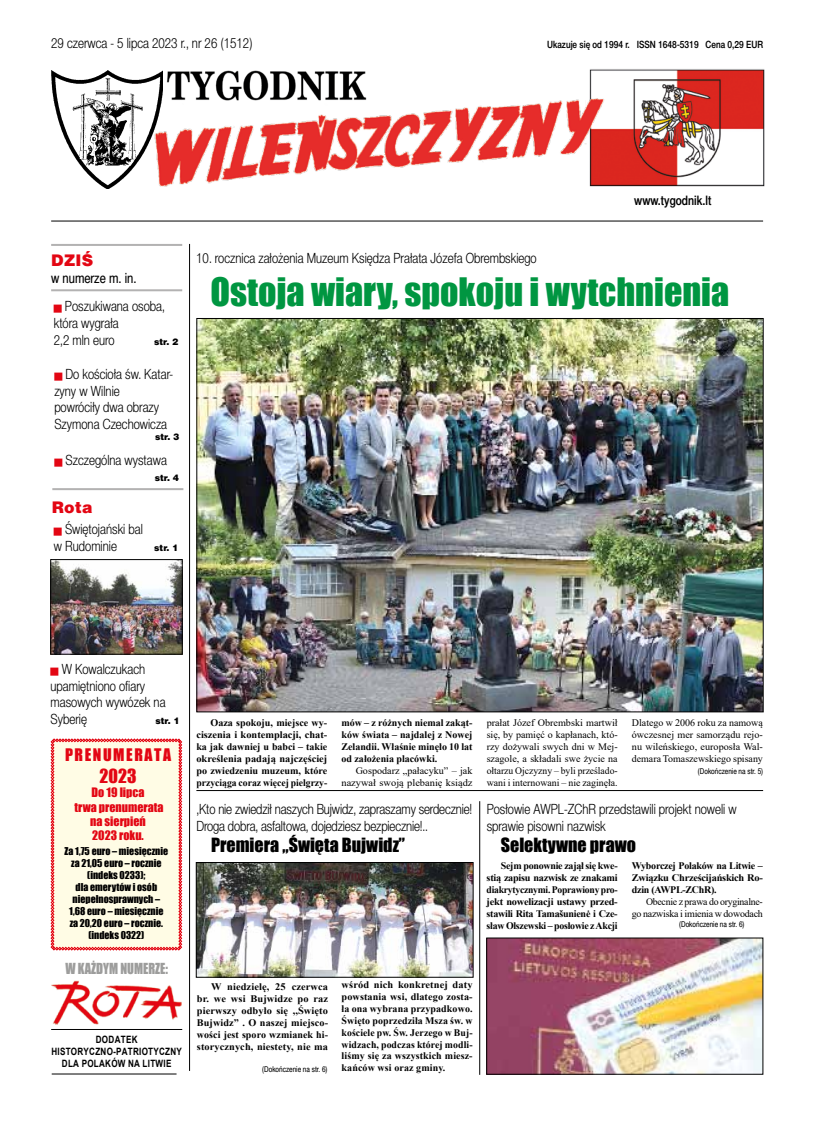
<style>
.page{position:relative;width:814px;height:1126px;background:#fff}
.page>*{position:absolute;margin:0;border:0;box-sizing:border-box;transform-origin:0 0}
.t1{font:36px "Impact";color:#009641}
.t2{font:18px "Impact";color:#000}
.t3{font:17.9px "Impact";color:#e30613}
.t4{font:16px "Switzer EFN Black";letter-spacing:.02em;color:#e30613}
.t5{font:15.9px "Impact";letter-spacing:.1em;color:#e30613}
.t6{font:14px/16.8px "Switzer Cnd EFN Light";color:#000}
.t7{font:14px "Impact";color:#9d9d9c;scale:.9 1}
.t8{font:14px "Switzer Cnd EFN";color:#000}
.t9{font:13px "Switzer Cnd EFN Medium";color:#000}
.t10{font:12px/14.4px "Impact";color:#e30613;text-align:center}
.t11{font:700 10.1px/12.1px "Arial";letter-spacing:.035em;color:#000;text-align:center;scale:.8 1}
.t12{font:700 10px/11.9px "Times New Roman";color:#000;text-align:justify}
.t13{font:700 10px/11.9px "Times New Roman";color:#000;text-align:justify;scale:1.04 1}
.t14{font:10px/11.9px "Times New Roman";color:#000;text-align:justify}
.t15{font:10px/11.9px "Times New Roman";letter-spacing:-.025em;color:#000;text-align:right}
.t16{font:10px "Switzer Cnd EFN Medium";color:#000}
.t17{font:9.9px/11.9px "Impact";color:#000;text-align:center}
.t18{font:9px "Switzer EFN Black";color:#000}
.t19{font:8px "Switzer Cnd EFN";color:#000}
</style>
<div class="page">
<img style="left:589px;top:69px;width:176px;height:118px">
<hr style="left:189px;top:244px;width:1px;height:826px;background:#000">
<img style="left:52px;top:980px;width:130px;height:44px">
<hr style="left:51px;top:1029px;width:131px;height:1px;background:#000">
<hr style="left:52px;top:1073px;width:124px;height:1px;background:#000">
<hr style="left:51px;top:220px;width:712px;height:1px;background:#000">
<img style="left:51px;top:70px;width:112px;height:119px">
<img style="left:166px;top:70px;width:200px;height:21px">
<img style="left:138px;top:91px;width:471px;height:98px">
<hr style="left:196px;top:790px;width:567px;height:1px;background:#000">
<hr style="left:479px;top:801px;width:1px;height:273px;background:#000">
<hr style="left:52px;top:488px;width:131px;height:2px;background:#b3b2b2">
<hr style="left:51px;top:244px;width:131px;height:2px;background:#b3b2b2">
<hr style="left:51px;top:289px;width:131px;height:2px;background:#b3b2b2">
<svg style="left:51px;top:738px;width:131px;height:212px"></svg>
<img style="left:488px;top:939px;width:273px;height:133px">
<img style="left:198px;top:864px;width:273px;height:111px">
<div style="left:196px;top:862px;width:277px;height:115px;border:1px solid #000"></div>
<img style="left:199px;top:320px;width:562px;height:390px">
<img style="left:53px;top:561px;width:127px;height:91px">
<div style="left:51px;top:559px;width:131px;height:95px;border:1px solid #000"></div>
<h3 class="t6" style="left:51px;top:35px;width:203px">29 czerwca - 5 lipca 2023 r., nr 26 (1512)</h3>
<p class="t16" style="left:547px;top:39px;width:217px">Ukazuje się od 1994 r. ISSN 1648-5319 Cena 0,29 EUR</p>
<h3 class="t4" style="left:51px;top:251px;width:44px">dziŚ</h3>
<h3 class="t8" style="left:51px;top:270px;width:87px">w numerze m. in.</h3>
<h3 class="t6" style="left:54px;top:298px;width:112px;text-indent:11px">Poszukiwana osoba, która wygrała<br>2,2 mln euro</h3>
<p class="t18" style="left:154px;top:336px;width:26px">str. 2</p>
<h3 class="t6" style="left:54px;top:365px;width:120px;text-indent:11px">Do kościoła św. Katar&shy;zyny w Wilnie<br>powróciły dwa obrazy<br>Szymona Czechowicza</h3>
<p class="t18" style="left:155px;top:431px;width:26px">str. 3</p>
<h3 class="t6" style="left:65px;top:451px;width:103px">Szczególna wystawa</h3>
<p class="t18" style="left:155px;top:472px;width:26px">str. 4</p>
<h3 class="t4" style="left:52px;top:497px;width:42px">Rota</h3>
<h3 class="t6" style="left:54px;top:521px;width:90px;text-indent:11px">Świętojański bal w Rudominie</h3>
<p class="t18" style="left:154px;top:542px;width:26px">str. 1</p>
<h3 class="t9" style="left:634px;top:193px;width:79px">www.tygodnik.lt</h3>
<h3 class="t6" style="left:196px;top:249px;width:342px">10. rocznica założenia Muzeum Księdza Prałata Józefa Obrembskiego</h3>
<h1 class="t1" style="left:210px;top:264px;width:520px">Ostoja wiary, spokoju i wytchnienia</h1>
<h3 class="t6" style="left:51px;top:660px;width:116px;text-indent:11px">W Kowalczukach upamiętniono ofiary masowych wywózek na<br>Syberię</h3>
<p class="t18" style="left:155px;top:715px;width:26px">str. 1</p>
<p class="t12" style="left:196px;top:716px;width:132px;text-indent:14px">Oaza spokoju, miejsce wy&shy;ciszenia i kontemplacji, chat&shy;ka jak dawniej u babci – takie określenia padają najczęściej po zwiedzeniu muzeum, które przyciąga coraz więcej pielgrzy-</p>
<p class="t12" style="left:341px;top:716px;width:132px">mów – z różnych niemal zakąt&shy;ków świata – najdalej z Nowej Zelandii. Właśnie minęło 10 lat od założenia placówki.</p>
<p class="t14" style="left:486px;top:716px;width:133px">prałat Józef Obrembski martwił się, by pamięć o kapłanach, któ&shy;rzy dożywali swych dni w Mej&shy;szagole, a składali swe życie na ołtarzu Ojczyzny – byli prześlado&shy;wani i internowani – nie zaginęła.</p>
<p class="t14" style="left:632px;top:716px;width:132px">Dlatego w 2006 roku za namową ówczesnej mer samorządu rejo&shy;nu wileńskiego, europosła Wal&shy;demara Tomaszewskiego spisany</p>
<h3 class="t5" style="left:65px;top:742px;width:108px">Prenumerata</h3>
<h3 class="t3" style="left:100px;top:761px;width:38px">2023</h3>
<p class="t10" style="left:75px;top:785px;width:90px">Do 19 lipca<br>trwa prenumerata na sierpień<br>2023 roku.</p>
<p class="t14" style="left:341px;top:764px;width:132px;text-align:right">Gospodarz „pałacyku” – jak nazywał swoją plebanię ksiądz</p>
<p class="t19" style="left:698px;top:766px;width:67px">(Dokończenie na str. 5)</p>
<h3 class="t6" style="left:486px;top:801px;width:251px">Posłowie AWPL-ZChR przedstawili projekt noweli w sprawie pisowni nazwisk</h3>
<h3 class="t6" style="left:196px;top:801px;width:277px">,Kto nie zwiedził naszych Bujwidz, zapraszamy serdecznie!<br>Droga dobra, asfaltowa, dojedziesz bezpiecznie!..</h3>
<h2 class="t2" style="left:211px;top:830px;width:196px">Premiera „Święta Bujwidz”</h2>
<p class="t17" style="left:65px;top:845px;width:105px">Za 1,75 euro – miesięcznie</p>
<h2 class="t2" style="left:501px;top:830px;width:137px">Selektywne prawo</h2>
<p class="t17" style="left:69px;top:857px;width:96px">za 21,05 euro – rocznie (indeks 0233);<br>dla emerytów i osób niepełnosprawnych –<br>1,68 euro – miesięcznie za 20,20 euro – rocznie. (indeks 0322)</p>
<p class="t12" style="left:486px;top:859px;width:133px;text-indent:14px">Sejm ponownie zajął się kwe&shy;stią zapisu nazwisk ze znakami diakrytycznymi. Poprawiony pro&shy;jekt nowelizacji ustawy przed&shy;stawili Rita Tamašunienė i Cze&shy;sław Olszewski – posłowie z Akcji</p>
<p class="t12" style="left:632px;top:859px;width:132px">Wyborczej Polaków na Litwie – Związku Chrześcijańskich Ro&shy;dzin (AWPL-ZChR).</p>
<p class="t15" style="left:632px;top:895px;width:133px">Obecnie z prawa do oryginalne-<br>go nazwiska i imienia w dowodach</p>
<p class="t19" style="left:679px;top:919px;width:67px">(Dokończenie na str. 6)</p>
<h3 class="t7" style="left:65px;top:957px;width:115px">W kaŻdym numerze:</h3>
<p class="t11" style="left:51px;top:1033px;width:165px">DODATEK<br>HISTORYCZNO-PATRIOTYCZNY<br>DLA POLAKÓW NA LITWIE</p>
<p class="t13" style="left:197px;top:980px;width:128px;text-indent:14px">W niedzielę, 25 czerwca br. we wsi Bujwidze po raz pierwszy odbyło się ,,Święto Bujwidz” . O naszej miejsco&shy;wości jest sporo wzmianek hi&shy;storycznych, niestety, nie ma</p>
<p class="t13" style="left:341px;top:978px;width:127px">wśród nich konkretnej daty powstania wsi, dlatego zosta&shy;ła ona wybrana przypadkowo.<br>Święto poprzedziła Msza św. w kościele pw. Św. Jerzego w Buj&shy;widzach, podczas której modli&shy;liśmy się za wszystkich miesz&shy;kańców wsi oraz gminy.</p>
<p class="t19" style="left:262px;top:1064px;width:67px">(Dokończenie na str. 6)</p>
</div>
